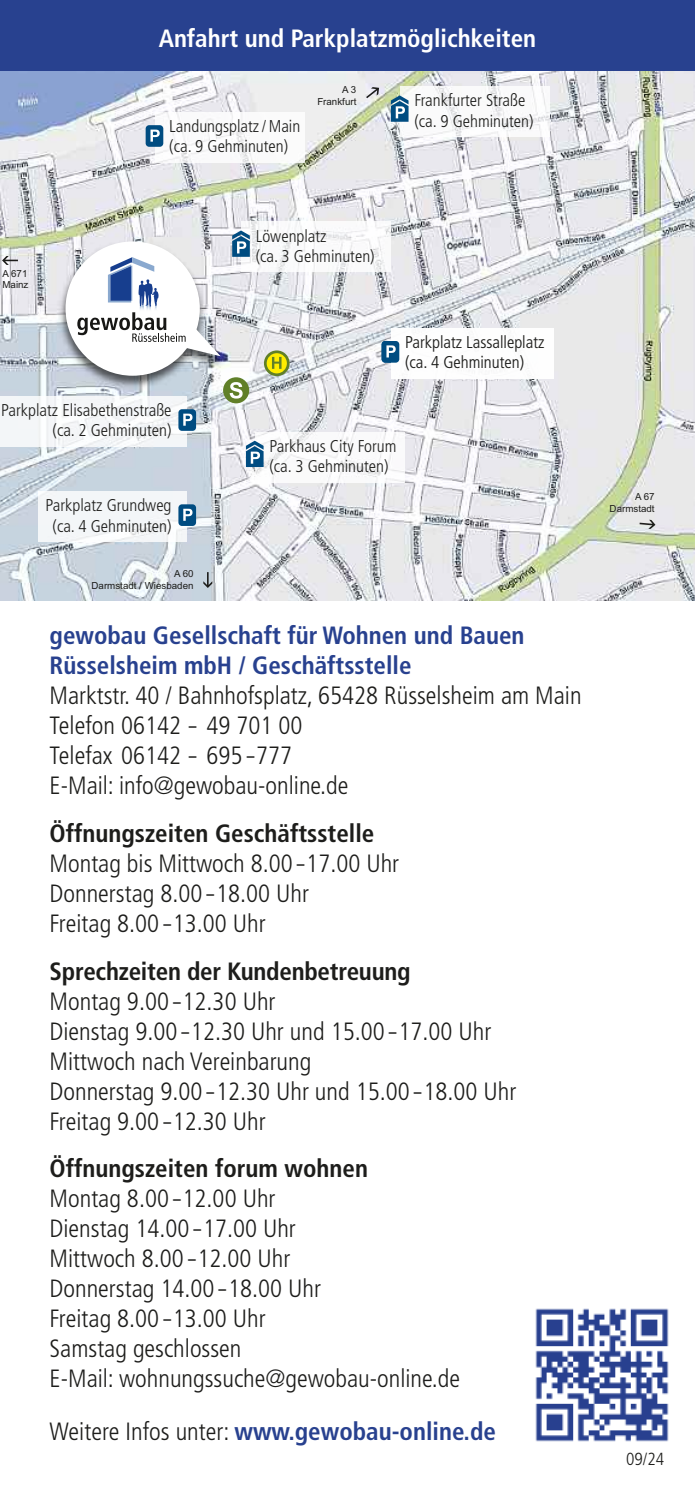
<style>
.page{position:relative;width:695px;height:1489px;background:#fff}
.page>*{position:absolute;margin:0;border:0;box-sizing:border-box;transform-origin:0 0}
.t1{font:300 condensed 25px/30px "Frutiger LT Std";color:#1d1d1b}
.t2{font:700 condensed 25px/30px "Frutiger LT Std";color:#28418f}
.t3{font:700 condensed 25px "Frutiger LT Std";color:#1d1d1b}
.t4{font:700 condensed 25px "Frutiger LT Std";color:#fff}
.t5{font:300 condensed 17.5px "Frutiger LT Std";color:#1d1d1b}
.t6{font:300 condensed 17px/20.5px "Frutiger LT Std";color:#1d1d1b}
.t7{font:9.75px/11.8px "Arial";color:#1d1d1b;text-align:right}
.s1{font-weight:300;color:#1d1d1b}
</style>
<div class="page">
<img style="left:0;top:71px;width:694px;height:529px">
<div style="left:155px;top:112px;width:150px;height:51px;background:#fff"></div>
<div style="left:146px;top:125px;width:17px;height:22px;background:#004c81;border-radius:4px"></div>
<svg style="left:150px;top:130px;width:10px;height:12px"></svg>
<div style="left:400px;top:86px;width:150px;height:51px;background:#fff"></div>
<svg style="left:391px;top:95px;width:17px;height:27px"></svg>
<div style="left:255px;top:432px;width:150px;height:50px;background:#fff"></div>
<div style="left:0;top:396px;width:187px;height:50px;background:#f4f6f8"></div>
<div style="left:178px;top:409px;width:18px;height:22px;background:#004c81;border-radius:4px"></div>
<svg style="left:183px;top:413px;width:9px;height:12px"></svg>
<div style="left:38px;top:491px;width:149px;height:50px;background:#f3f6f8"></div>
<div style="left:178px;top:504px;width:18px;height:22px;background:#004c81;border-radius:4px"></div>
<svg style="left:183px;top:508px;width:9px;height:13px"></svg>
<div style="left:391px;top:328px;width:162px;height:50px;background:#fff"></div>
<div style="left:381px;top:341px;width:18px;height:21px;background:#004c81;border-radius:4px"></div>
<svg style="left:386px;top:345px;width:9px;height:12px"></svg>
<div style="left:241px;top:221px;width:150px;height:51px;background:#fff"></div>
<svg style="left:264px;top:350px;width:25px;height:26px"></svg>
<svg style="left:266px;top:353px;width:21px;height:20px"></svg>
<svg style="left:272px;top:357px;width:9px;height:12px"></svg>
<svg style="left:203px;top:572px;width:9px;height:16px"></svg>
<svg style="left:639px;top:519px;width:16px;height:10px"></svg>
<svg style="left:366px;top:87px;width:13px;height:11px"></svg>
<svg style="left:2px;top:256px;width:16px;height:9px"></svg>
<div style="left:223px;top:377px;width:26px;height:26px;background:#607f28;border-radius:50%"></div>
<svg style="left:231px;top:382px;width:11px;height:16px"></svg>
<img style="left:52px;top:235px;width:182px;height:162px">
<div style="left:65px;top:241px;width:135px;height:135px;background:#fff;border-radius:50%"></div>
<svg style="left:77px;top:257px;width:143px;height:99px"></svg>
<svg style="left:232px;top:230px;width:18px;height:27px"></svg>
<svg style="left:246px;top:440px;width:17px;height:27px"></svg>
<img style="left:535px;top:1308px;width:134px;height:134px">
<div style="left:0;top:0;width:694px;height:71px;background:#28418f"></div>
<p class="t4" style="left:159px;top:28px;width:379px">Anfahrt und Parkplatzmöglichkeiten</p>
<p class="t6" style="left:169px;top:117px;width:132px">Landungsplatz/ Main (ca. 9 Gehminuten)</p>
<p class="t7" style="left:317px;top:84px;width:41px">A3<br>Frankfurt</p>
<p class="t6" style="left:414px;top:91px;width:120px">Frankfurter Straße (ca. 9 Gehminuten)</p>
<p class="t7" style="left:2px;top:267px;width:28px;text-align:left">A 671<br>Mainz</p>
<p class="t6" style="left:1px;top:401px;width:172px;text-align:right">Parkplatz Elisabethenstraße (ca. 2 Gehminuten)</p>
<p class="t6" style="left:46px;top:496px;width:127px;text-align:center">Parkplatz Grundweg (ca. 4 Gehminuten)</p>
<p class="t7" style="left:91px;top:568px;width:103px">A 60<br>Darmstadt / Wiesbaden</p>
<p class="t6" style="left:256px;top:227px;width:120px">Löwenplatz<br>(ca. 3 Gehminuten)</p>
<p class="t6" style="left:405px;top:333px;width:141px">Parkplatz Lassalleplatz (ca. 4 Gehminuten)</p>
<p class="t6" style="left:269px;top:437px;width:128px">Parkhaus City Forum (ca. 3 Gehminuten)</p>
<p class="t2" style="left:50px;top:622px;width:476px">gewobau Gesellschaft für Wohnen und Bauen<br>Rüsselsheim mbH / Geschäftsstelle</p>
<p class="t1" style="left:50px;top:682px;width:533px">Marktstr. 40 / Bahnhofsplatz, 65428 Rüsselsheim am Main Telefon 06142 - 49 701 00<br>Telefax 06142 - 695-777<br>E-Mail: info@gewobau-online.de</p>
<p class="t3" style="left:50px;top:823px;width:326px">Öffnungszeiten Geschäftsstelle</p>
<p class="t1" style="left:50px;top:850px;width:351px">Montag bis Mittwoch 8.00-17.00 Uhr<br>Donnerstag 8.00-18.00 Uhr<br>Freitag 8.00-13.00 Uhr</p>
<p class="t3" style="left:50px;top:960px;width:362px">Sprechzeiten der Kundenbetreuung</p>
<p class="t1" style="left:50px;top:987px;width:468px">Montag 9.00-12.30 Uhr<br>Dienstag 9.00-12.30 Uhr und 15.00-17.00 Uhr Mittwoch nach Vereinbarung<br>Donnerstag 9.00-12.30 Uhr und 15.00-18.00 Uhr Freitag 9.00-12.30 Uhr</p>
<p class="t3" style="left:50px;top:1158px;width:320px">Öffnungszeiten forum wohnen</p>
<p class="t1" style="left:50px;top:1185px;width:412px">Montag 8.00-12.00 Uhr<br>Dienstag 14.00-17.00 Uhr<br>Mittwoch 8.00-12.00 Uhr<br>Donnerstag 14.00-18.00 Uhr<br>Freitag 8.00-13.00 Uhr<br>Samstag geschlossen<br>E-Mail: wohnungssuche@gewobau-online.de</p>
<p class="t2" style="left:50px;top:1417px;width:448px"><span class="s1">Weitere Infos unter:</span> www.gewobau-online.de</p>
<p class="t7" style="left:609px;top:491px;width:47px">A 67<br>Darmstadt</p>
<p class="t5" style="left:626px;top:1451px;width:40px">09/24</p>
</div>
